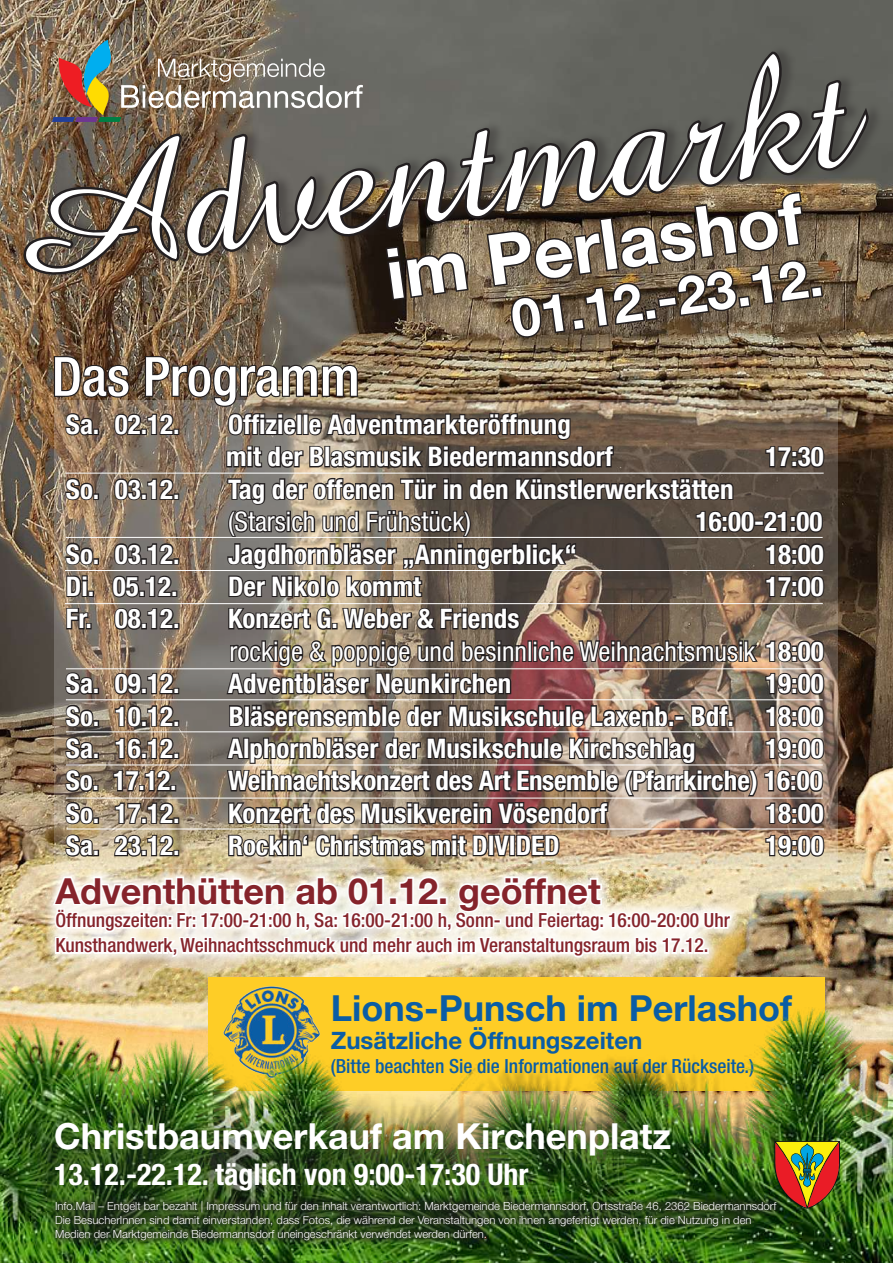
<style>
.page{position:relative;width:893px;height:1263px;background:#fff}
.page>*{position:absolute;margin:0;border:0;box-sizing:border-box;transform-origin:0 0}
.t1{font:174.45px "Amaze Normal";color:#fff}
.t2{font:700 70.2px "Helvetica Neue LT Std";color:#fff}
.t3{font:500 condensed 54px "Helvetica Neue LT";color:#fff}
.t4{font:700 52.5px "Helvetica Neue LT Std";color:#fff}
.t5{font:700 36px "Helvetica Neue LT";color:#fff}
.t6{font:700 36px "Helvetica Neue LT";color:#85242b}
.t7{font:700 36px "Helvetica Neue LT";color:#0a5da5}
.t8{font:700 condensed 30px "Helvetica Neue LT";color:#fff}
.t9{font:700 condensed 27px/32.4px "Helvetica Neue LT";color:#fff}
.t10{font:condensed 27px/32.4px "Helvetica Neue LT";color:#fff}
.t11{font:700 24px "Helvetica Neue LT";color:#0a5da5}
.t12{font:500 condensed 19.5px/25.2px "Helvetica Neue LT";color:#85242b}
.t13{font:500 condensed 19.5px "Helvetica Neue LT";color:#0a5da5}
.t14{font:300 11.25px/14px "Helvetica Neue LT";color:#fff}
.s1{font-weight:700}
</style>
<div class="page">
<img style="left:0;top:0;width:893px;height:1008px">
<img style="left:51px;top:355px;width:774px;height:653px">
<div style="left:208px;top:977px;width:617px;height:114px;background:#fecd26"></div>
<img style="left:235px;top:986px;width:74px;height:22px">
<div style="left:511px;top:263px;width:328px;height:93px;background:#231f20;opacity:.22"></div>
<hr style="left:66px;top:537px;width:757px;height:1px;background:#fff">
<hr style="left:65px;top:570px;width:758px;height:1px;background:#fff">
<hr style="left:65px;top:603px;width:758px;height:1px;background:#fff">
<hr style="left:66px;top:668px;width:757px;height:1px;background:#fff">
<hr style="left:66px;top:699px;width:757px;height:1px;background:#fff">
<hr style="left:66px;top:731px;width:757px;height:1px;background:#fff">
<hr style="left:66px;top:764px;width:757px;height:1px;background:#fff">
<hr style="left:66px;top:798px;width:757px;height:1px;background:#fff">
<svg style="left:20px;top:40px;width:851px;height:298px;background:#63584b"></svg>
<img style="left:0;top:1008px;width:893px;height:255px">
<div style="left:0;top:1084px;width:702px;height:158px;background:#231f20;opacity:.48"></div>
<img style="left:774px;top:1141px;width:66px;height:67px">
<hr style="left:67px;top:829px;width:757px;height:1px;background:#fff">
<svg style="left:47px;top:1193px;width:738px;height:56px;background:#2d4b1a"></svg>
<h1 class="t1" style="left:-16px;top:112px;width:859px;rotate:-8deg">Adventmarkt</h1>
<h2 class="t2" style="left:380px;top:233px;width:421px;rotate:-8deg">im Perlashof</h2>
<h3 class="t4" style="left:507px;top:287px;width:315px;rotate:-8deg">01.12.-23.12.</h3>
<h3 class="t3" style="left:52px;top:344px;width:309px">Das Programm</h3>
<p class="t9" style="left:66px;top:408px;width:115px">Sa. 02.12.</p>
<p class="t9" style="left:226px;top:408px;width:388px">Offizielle Adventmarkteröffnung<br>mit der Blasmusik Biedermannsdorf</p>
<p class="t9" style="left:765px;top:440px;width:60px">17:30</p>
<p class="t9" style="left:66px;top:473px;width:115px">So. 03.12.</p>
<p class="t9" style="left:228px;top:473px;width:507px">Tag der offenen Tür in den Künstlerwerkstätten</p>
<p class="t10" style="left:228px;top:505px;width:244px">(Starsich und Frühstück)</p>
<p class="t9" style="left:696px;top:505px;width:128px">16:00-21:00</p>
<p class="t9" style="left:66px;top:537px;width:115px">So. 03.12.</p>
<p class="t9" style="left:228px;top:537px;width:350px">Jagdhornbläser „Anningerblick“</p>
<p class="t9" style="left:765px;top:537px;width:60px">18:00</p>
<p class="t9" style="left:66px;top:570px;width:113px">Di. 05.12.</p>
<p class="t9" style="left:228px;top:570px;width:195px">Der Nikolo kommt</p>
<p class="t9" style="left:765px;top:570px;width:60px">17:00</p>
<p class="t9" style="left:66px;top:602px;width:115px">Fr. 08.12.</p>
<p class="t10" style="left:228px;top:602px;width:597px"><span class="s1">Konzert G. Weber &amp; Friends<br></span>rockige &amp; poppige und besinnliche Weihnachtsmusik <span class="s1">18:00</span></p>
<p class="t9" style="left:66px;top:667px;width:115px">Sa. 09.12.</p>
<p class="t9" style="left:228px;top:667px;width:285px">Adventbläser Neunkirchen</p>
<p class="t9" style="left:765px;top:667px;width:60px">19:00</p>
<p class="t9" style="left:66px;top:699px;width:115px">So. 10.12.</p>
<p class="t9" style="left:229px;top:699px;width:596px">Bläserensemble der Musikschule Laxenb.- Bdf. 18:00</p>
<p class="t9" style="left:66px;top:732px;width:115px">Sa. 16.12.</p>
<p class="t9" style="left:228px;top:732px;width:469px">Alphornbläser der Musikschule Kirchschlag</p>
<p class="t9" style="left:765px;top:732px;width:60px">19:00</p>
<p class="t9" style="left:66px;top:764px;width:112px">So. 17.12.</p>
<p class="t9" style="left:228px;top:764px;width:596px">Weihnachtskonzert des Art Ensemble (Pfarrkirche) 16:00</p>
<p class="t9" style="left:66px;top:797px;width:115px">So. 17.12.</p>
<p class="t9" style="left:228px;top:797px;width:381px">Konzert des Musikverein Vösendorf</p>
<p class="t9" style="left:765px;top:797px;width:60px">18:00</p>
<p class="t9" style="left:66px;top:829px;width:115px">Sa. 23.12.</p>
<p class="t9" style="left:228px;top:829px;width:333px">Rockin‘ Christmas mit DIVIDED</p>
<p class="t9" style="left:765px;top:829px;width:60px">19:00</p>
<h3 class="t6" style="left:55px;top:869px;width:547px">Adventhütten ab 01.12. geöffnet</h3>
<p class="t12" style="left:55px;top:907px;width:676px">Öffnungszeiten: Fr: 17:00-21:00 h, Sa: 16:00-21:00 h, Sonn- und Feiertag: 16:00-20:00 Uhr<br>Kunsthandwerk, Weihnachtsschmuck und mehr auch im Veranstaltungsraum bis 17.12.</p>
<h3 class="t7" style="left:331px;top:985px;width:463px">Lions-Punsch im Perlashof</h3>
<p class="t11" style="left:331px;top:1026px;width:313px">Zusätzliche Öffnungszeiten</p>
<p class="t13" style="left:331px;top:1054px;width:425px">(Bitte beachten Sie die Informationen auf der Rückseite.)</p>
<h3 class="t5" style="left:54px;top:1113px;width:619px">Christbaumverkauf am Kirchenplatz</h3>
<p class="t8" style="left:54px;top:1156px;width:476px">13.12.-22.12. täglich von 9:00-17:30 Uhr</p>
<p class="t14" style="left:55px;top:1199px;width:723px">Info.Mail – Entgelt bar bezahlt | Impressum und für den Inhalt verantwortlich: Marktgemeinde Biedermannsdorf, Ortsstraße 46, 2362 Biedermannsdorf<br>Die BesucherInnen sind damit einverstanden, dass Fotos, die während der Veranstaltungen von ihnen angefertigt werden, für die Nutzung in den<br>Medien der Marktgemeinde Biedermannsdorf uneingeschränkt verwendet werden dürfen.</p>
</div>
